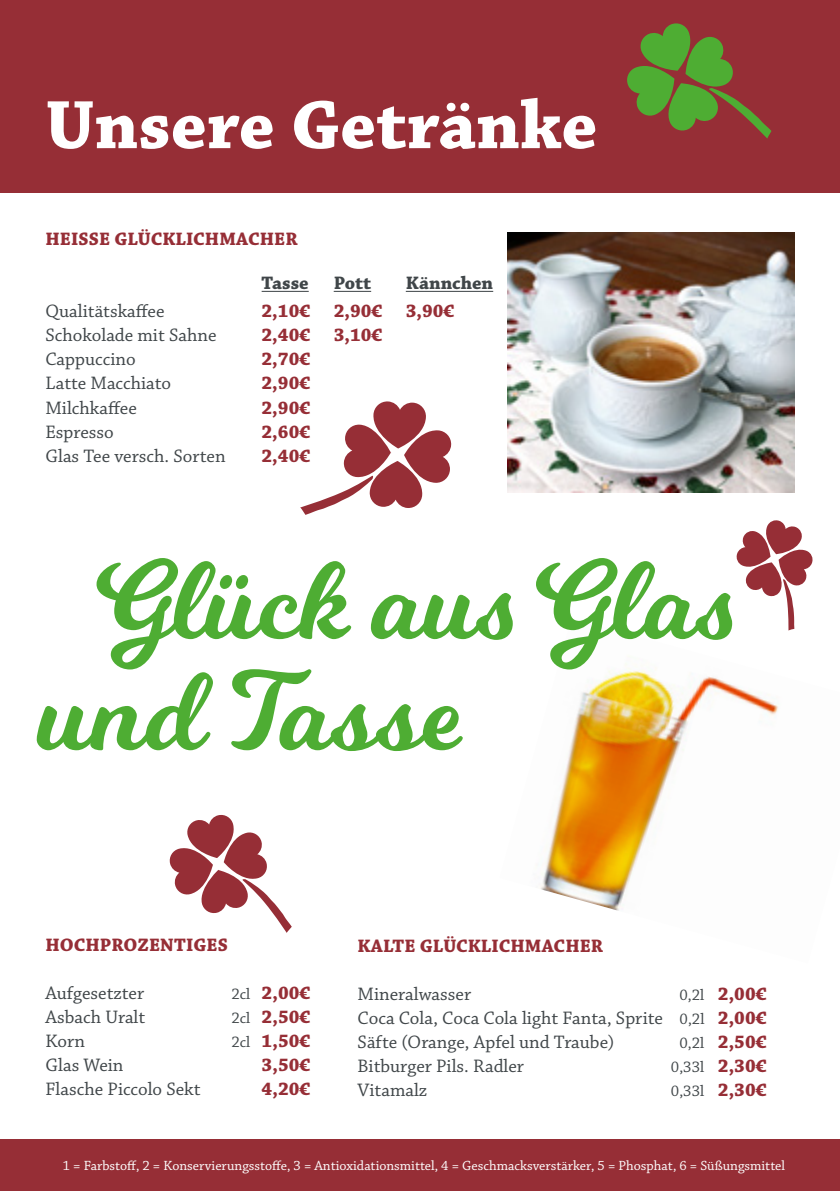
<style>
.page{position:relative;width:840px;height:1191px;background:#fff}
.page>*{position:absolute;margin:0;border:0;box-sizing:border-box;transform-origin:0 0}
.t1{font:110.4px/111.2px "Milkshake";color:#4ead33}
.t2{font:700 72px "Chaparral Pro";color:#fff}
.t3{font:19px/24px "Chaparral Pro";color:#404649;text-align:justify}
.t4{font:700 19px "Chaparral Pro";color:#962e36}
.t5{font:700 19px "Chaparral Pro";color:#404649}
.t6{font:16px "Chaparral Pro";color:#404649}
.t7{font:14px "Chaparral Pro";color:#fff}
.s1{font-weight:400;font-size:16px;color:#404649}
.s2{font-size:16px}
.s3{font-weight:700;color:#962e36}
.s4{font-weight:700;font-size:19px;color:#962e36}
</style>
<div class="page">
<img style="left:540px;top:663px;width:238px;height:248px">
<hr style="left:261px;top:291px;width:47px;height:1px;background:#404649">
<hr style="left:333px;top:291px;width:38px;height:1px;background:#404649">
<hr style="left:405px;top:291px;width:88px;height:1px;background:#404649">
<img style="left:507px;top:232px;width:287px;height:260px">
<div style="left:0;top:0;width:839px;height:192px;background:#962e36"></div>
<svg style="left:169px;top:815px;width:123px;height:118px"></svg>
<svg style="left:300px;top:401px;width:151px;height:114px"></svg>
<svg style="left:736px;top:520px;width:77px;height:111px"></svg>
<div style="left:0;top:1140px;width:839px;height:51px;background:#962e36"></div>
<svg style="left:627px;top:23px;width:145px;height:116px"></svg>
<h2 class="t2" style="left:45px;top:83px;width:553px">Unsere Getränke</h2>
<p class="t4" style="left:45px;top:228px;width:253px">HEISSE GLÜCKLICHMACHER</p>
<p class="t5" style="left:261px;top:272px;width:49px">Tasse</p>
<p class="t5" style="left:333px;top:272px;width:39px">Pott</p>
<p class="t5" style="left:405px;top:272px;width:89px">Kännchen</p>
<p class="t3" style="left:45px;top:300px;width:121px">Qualitätskaffee</p>
<p class="t4" style="left:261px;top:300px;width:194px">2,10€ 2,90€ 3,90€</p>
<p class="t3" style="left:45px;top:324px;width:172px">Schokolade mit Sahne</p>
<p class="t4" style="left:261px;top:324px;width:122px">2,40€ 3,10€</p>
<p class="t3" style="left:45px;top:348px;width:92px">Cappuccino</p>
<p class="t4" style="left:261px;top:348px;width:50px">2,70€</p>
<p class="t3" style="left:45px;top:372px;width:127px">Latte Macchiato</p>
<p class="t4" style="left:261px;top:372px;width:50px">2,90€</p>
<p class="t3" style="left:45px;top:396px;width:93px">Milchkaffee</p>
<p class="t4" style="left:261px;top:396px;width:50px">2,90€</p>
<p class="t3" style="left:45px;top:420px;width:70px">Espresso</p>
<p class="t4" style="left:261px;top:420px;width:50px">2,60€</p>
<p class="t3" style="left:45px;top:444px;width:182px">Glas Tee versch. Sorten</p>
<p class="t4" style="left:261px;top:444px;width:50px">2,40€</p>
<h1 class="t1" style="left:38px;top:552px;width:695px;text-indent:58px">Glück aus Glas und Tasse</h1>
<p class="t4" style="left:45px;top:933px;width:184px">HOCHPROZENTIGES</p>
<p class="t3" style="left:45px;top:981px;width:100px">Aufgesetzter</p>
<p class="t4" style="left:231px;top:981px;width:80px"><span class="s1">2cl</span> 2,00€</p>
<p class="t3" style="left:45px;top:1005px;width:101px">Asbach Uralt</p>
<p class="t4" style="left:231px;top:1005px;width:80px"><span class="s1">2cl</span> 2,50€</p>
<p class="t3" style="left:45px;top:1029px;width:41px">Korn</p>
<p class="t4" style="left:231px;top:1029px;width:80px"><span class="s1">2cl</span> 1,50€</p>
<p class="t3" style="left:45px;top:1053px;width:80px">Glas Wein</p>
<p class="t4" style="left:261px;top:1053px;width:50px">3,50€</p>
<p class="t3" style="left:45px;top:1077px;width:157px">Flasche Piccolo Sekt</p>
<p class="t4" style="left:261px;top:1077px;width:50px">4,20€</p>
<p class="t4" style="left:357px;top:935px;width:247px">KALTE GLÜCKLICHMACHER</p>
<p class="t3" style="left:357px;top:983px;width:115px">Mineralwasser</p>
<p class="t3" style="left:357px;top:983px;width:410px;text-indent:321px"><span class="s2">0,2l</span> <span class="s3">2,00€ </span>Coca Cola, Coca Cola light Fanta, Sprite <span class="s2">0,2l</span> <span class="s3">2,00€ </span>Säfte (Orange, Apfel und Traube)</p>
<p class="t4" style="left:679px;top:1031px;width:88px"><span class="s1">0,2l</span> 2,50€</p>
<p class="t3" style="left:357px;top:1055px;width:168px">Bitburger Pils. Radler</p>
<p class="t6" style="left:670px;top:1058px;width:97px">0,33l <span class="s4">2,30€</span></p>
<p class="t3" style="left:357px;top:1079px;width:71px">Vitamalz</p>
<p class="t6" style="left:670px;top:1082px;width:97px">0,33l <span class="s4">2,30€</span></p>
<p class="t7" style="left:63px;top:1157px;width:723px">1 = Farbstoff, 2 = Konservierungsstoffe, 3 = Antioxidationsmittel, 4 = Geschmacksverstärker, 5 = Phosphat, 6 = Süßungsmittel</p>
</div>
